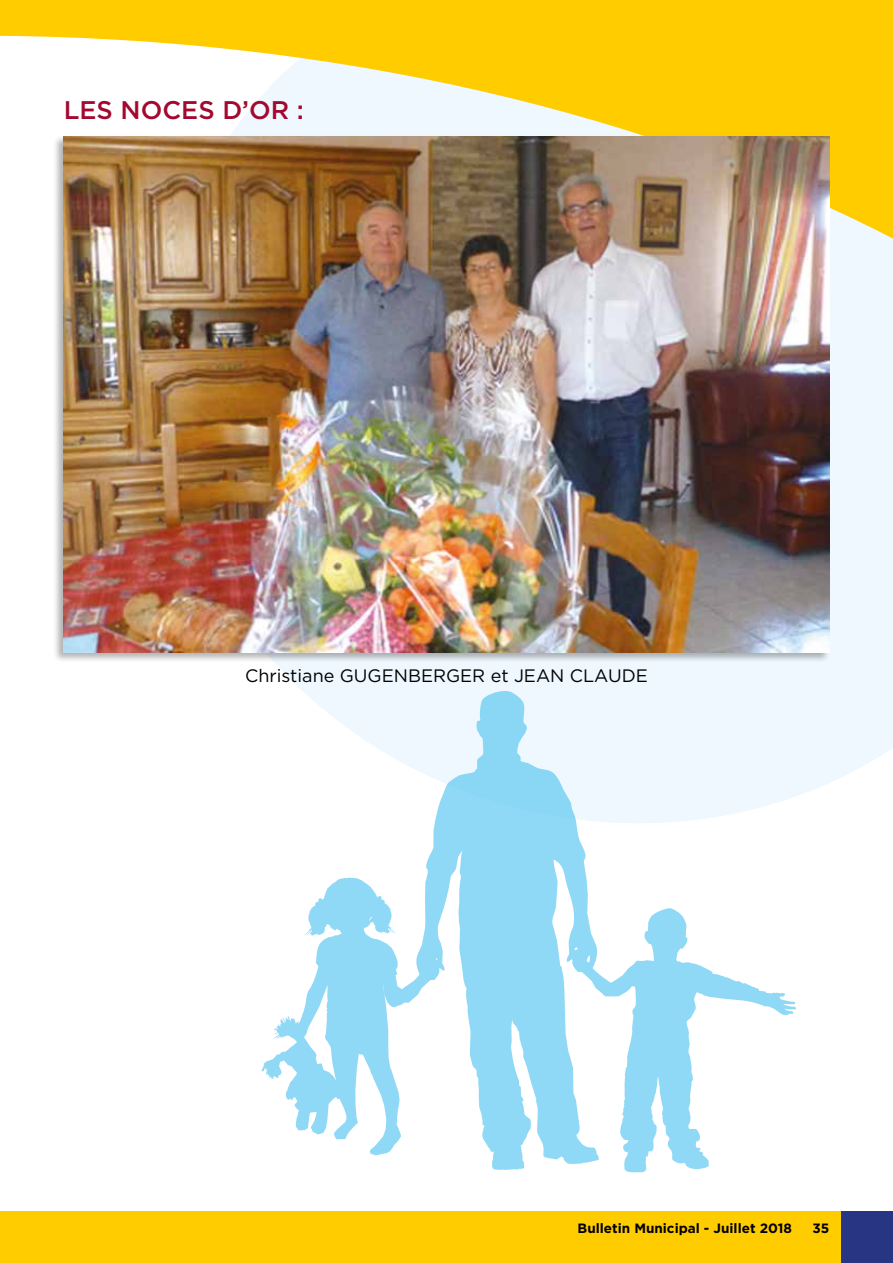
<style>
.page{position:relative;width:893px;height:1263px;background:#fff}
.page>*{position:absolute;margin:0;border:0;box-sizing:border-box;transform-origin:0 0}
.t1{font:500 25.5px "Gotham";color:#a30930}
.t2{font:18px "Gotham";color:#000}
.t3{font:700 13.5px "Gotham";color:#000}
</style>
<div class="page">
<div style="left:276px;top:247px;width:617px;height:549px;background:#eef8fe"></div>
<div style="left:0;top:1211px;width:893px;height:52px;background:#fc0"></div>
<div style="left:842px;top:1211px;width:51px;height:52px;background:#283583"></div>
<svg style="left:0;top:0;width:893px;height:247px;fill:#fc0"></svg>
<div style="left:53px;top:135px;width:778px;height:528px;background:#000;opacity:.3"></div>
<img style="left:64px;top:136px;width:765px;height:516px">
<svg style="left:261px;top:691px;width:535px;height:481px"></svg>
<h1 class="t1" style="left:64px;top:96px;width:242px">LES NOCES D’OR :</h1>
<p class="t2" style="left:245px;top:666px;width:404px">Christiane GUGENBERGER et JEAN CLAUDE</p>
<p class="t3" style="left:578px;top:1220px;width:216px">Bulletin Municipal - Juillet 2018</p>
<p class="t3" style="left:812px;top:1220px;width:18px">35</p>
</div>
